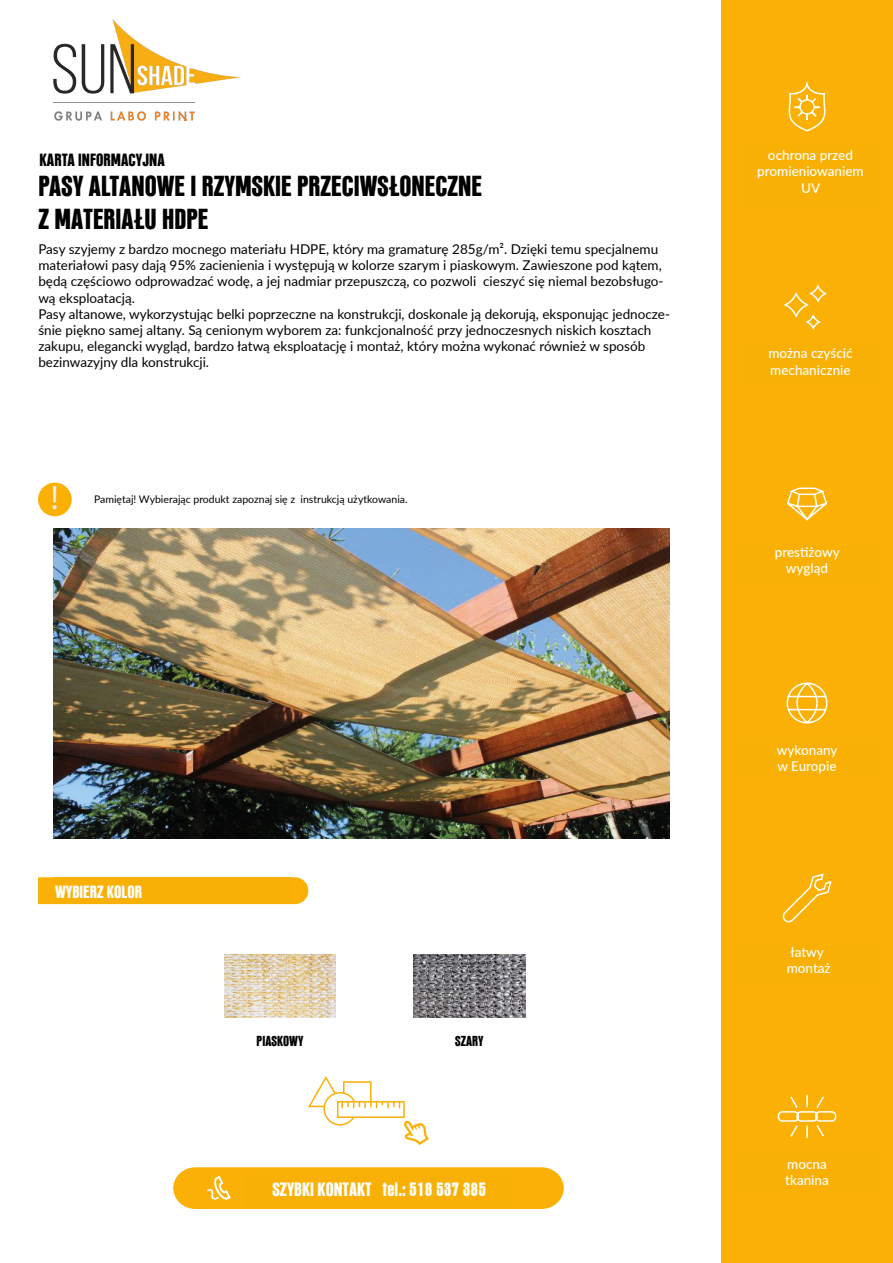
<style>
.page{position:relative;width:893px;height:1263px;background:#fff}
.page>*{position:absolute;margin:0;border:0;box-sizing:border-box;transform-origin:0 0}
.t1{font:34.05px "Myriad Pro";color:#ededed}
.t2{font:800 27px/32.4px "PF Fusion Sans Pro";color:#000}
.t3{font:800 18px "PF Fusion Sans Pro";color:#fff}
.t4{font:800 16.5px "PF Fusion Sans Pro";color:#000}
.t5{font:800 16.5px "PF Fusion Sans Pro";color:#fff}
.t6{font:13.5px/16.2px "Lato";color:#000}
.t7{font:500 13.5px/16.2px "Lato";color:#fff}
.t8{font:800 13.5px "PF Fusion Sans Pro";color:#000}
.t9{font:10.5px "Lato";color:#000}
</style>
<div class="page">
<img style="left:54px;top:19px;width:186px;height:74px">
<img style="left:54px;top:112px;width:141px;height:8px">
<svg style="left:38px;top:877px;width:270px;height:27px"></svg>
<div style="left:38px;top:483px;width:34px;height:33px;background:#fab005;border-radius:50%"></div>
<div style="left:323px;top:1092px;width:34px;height:33px;border:2px solid #fab005;border-radius:50%"></div>
<div style="left:337px;top:1101px;width:68px;height:17px;background:#fff;border:2px solid #fab005"></div>
<svg style="left:308px;top:1076px;width:92px;height:32px"></svg>
<svg style="left:404px;top:1120px;width:25px;height:25px"></svg>
<svg style="left:173px;top:1167px;width:391px;height:42px;background:#fab81f"></svg>
<div style="left:721px;top:0;width:172px;height:1263px;background:#fab005"></div>
<img style="left:224px;top:955px;width:112px;height:62px">
<img style="left:413px;top:955px;width:112px;height:62px">
<svg style="left:789px;top:81px;width:37px;height:17px"></svg>
<svg style="left:777px;top:98px;width:60px;height:1041px"></svg>
<img style="left:54px;top:529px;width:616px;height:309px">
<svg style="left:784px;top:682px;width:45px;height:43px"></svg>
<svg style="left:782px;top:284px;width:46px;height:47px"></svg>
<div style="left:54px;top:878px;width:238px;height:26px;background:#f9b004"></div>
<div style="left:244px;top:1170px;width:270px;height:37px;background:#f9b004"></div>
<div style="left:738px;top:143px;width:144px;height:64px;background:#f9b004"></div>
<div style="left:738px;top:342px;width:144px;height:42px;background:#f9b004"></div>
<div style="left:735px;top:540px;width:144px;height:42px;background:#f9b004"></div>
<div style="left:735px;top:738px;width:144px;height:43px;background:#f9b004"></div>
<div style="left:735px;top:940px;width:144px;height:43px;background:#f9b004"></div>
<p class="t4" style="left:40px;top:149px;width:127px">KARTA INFORMACYJNA</p>
<p class="t2" style="left:38px;top:170px;width:445px">PASY ALTANOWE I RZYMSKIE PRZECIWSŁONECZNE<br>Z MATERIAŁU HDPE</p>
<p class="t6" style="left:38px;top:240px;width:633px">Pasy szyjemy z bardzo mocnego materiału HDPE, który ma gramaturę 285g/m². Dzięki temu specjalnemu materiałowi pasy dają 95% zacienienia i występują w kolorze szarym i piaskowym. Zawieszone pod kątem, będą częściowo odprowadzać wodę, a jej nadmiar przepuszczą, co pozwoli cieszyć się niemal bezobsługo&shy;wą eksploatacją.<br>Pasy altanowe, wykorzystując belki poprzeczne na konstrukcji, doskonale ją dekorują, eksponując jednocze&shy;śnie piękno samej altany. Są cenionym wyborem za: funkcjonalność przy jednoczesnych niskich kosztach zakupu, elegancki wygląd, bardzo łatwą eksploatację i montaż, który można wykonać również w sposób bezinwazyjny dla konstrukcji.</p>
<h1 class="t1" style="left:51px;top:477px;width:9px">!</h1>
<p class="t9" style="left:94px;top:492px;width:315px">Pamiętaj! Wybierając produkt zapoznaj się z instrukcją użytkowania.</p>
<p class="t5" style="left:55px;top:881px;width:89px">WYBIERZ KOLOR</p>
<p class="t8" style="left:257px;top:1032px;width:48px">PIASKOWY</p>
<p class="t8" style="left:455px;top:1032px;width:30px">SZARY</p>
<h3 class="t3" style="left:272px;top:1178px;width:215px">SZYBKI KONTAKT tel.: 518 537 385</h3>
<p class="t7" style="left:757px;top:147px;width:108px;text-align:center">ochrona przed promieniowaniem<br>UV</p>
<p class="t7" style="left:768px;top:345px;width:86px">można czyścić mechanicznie</p>
<p class="t7" style="left:775px;top:543px;width:66px;text-align:center">prestiżowy wygląd</p>
<p class="t7" style="left:777px;top:741px;width:62px">wykonany w Europie</p>
<p class="t7" style="left:787px;top:943px;width:46px">łatwy montaż</p>
<p class="t7" style="left:785px;top:1155px;width:45px">mocna tkanina</p>
</div>
